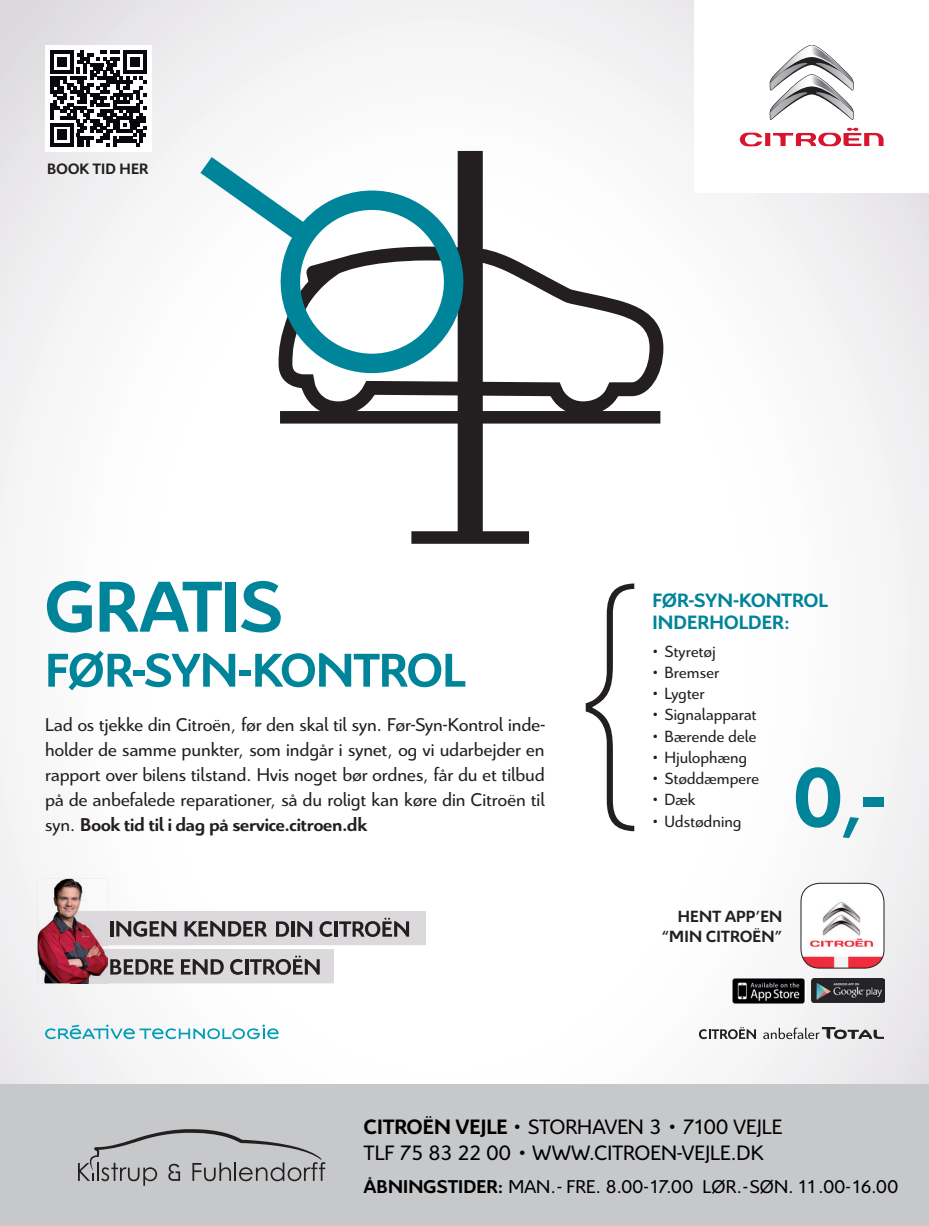
<style>
.page{position:relative;width:929px;height:1226px;background:#fff}
.page>*{position:absolute;margin:0;border:0;box-sizing:border-box;transform-origin:0 0}
.t1{font:700 91px "Citroen";color:#00849a}
.t2{font:700 77.75px "Citroen";letter-spacing:-.01em;color:#00849a}
.t3{font:700 51.25px "Citroen";letter-spacing:-.01em;color:#00849a}
.t4{font:22.5px/26.2px "Citroen";letter-spacing:.005em;color:#000001}
.t5{font:700 20.75px/22.8px "Citroen";letter-spacing:.005em;color:#00849a}
.t6{font:20px/25px "Citroen";letter-spacing:.005em;color:#231f20;text-align:justify}
.t7{font:20px "Citroen";letter-spacing:.01em;color:#000001}
.t8{font:17.5px "Citroen";letter-spacing:.01em;color:#231f20}
.t9{font:700 17.5px/20px "Citroen";letter-spacing:.01em;color:#231f20;text-align:right}
.t10{font:700 16.25px "Citroen";letter-spacing:.015em;color:#231f20}
.s1{font-weight:700}
</style>
<div class="page">
<img style="left:591px;top:0;width:337px;height:1084px">
<img style="left:0;top:612px;width:592px;height:472px">
<div style="left:61px;top:911px;width:364px;height:34px;background:#dbd9dc"></div>
<div style="left:70px;top:949px;width:263px;height:34px;background:#dbd9dc"></div>
<hr style="left:110px;top:921px;width:3px;height:15px;background:#231f20">
<svg style="left:116px;top:921px;width:60px;height:16px"></svg>
<svg style="left:184px;top:921px;width:83px;height:15px"></svg>
<svg style="left:276px;top:921px;width:13px;height:16px"></svg>
<hr style="left:291px;top:921px;width:3px;height:16px;background:#231f20">
<svg style="left:297px;top:921px;width:15px;height:16px"></svg>
<svg style="left:319px;top:921px;width:13px;height:16px"></svg>
<hr style="left:334px;top:921px;width:4px;height:16px;background:#231f20">
<svg style="left:339px;top:918px;width:70px;height:19px"></svg>
<svg style="left:110px;top:959px;width:64px;height:16px"></svg>
<svg style="left:181px;top:959px;width:43px;height:16px"></svg>
<svg style="left:230px;top:959px;width:13px;height:16px"></svg>
<hr style="left:245px;top:959px;width:3px;height:16px;background:#231f20">
<svg style="left:250px;top:956px;width:69px;height:19px"></svg>
<img style="left:37px;top:879px;width:70px;height:104px">
<img style="left:61px;top:911px;width:46px;height:34px">
<img style="left:70px;top:949px;width:37px;height:34px">
<img style="left:800px;top:883px;width:83px;height:85px">
<div style="left:800px;top:883px;width:84px;height:85px;border:1px solid #231f20;border-radius:19px"></div>
<img style="left:811px;top:979px;width:73px;height:23px">
<img style="left:731px;top:978px;width:74px;height:26px">
<div style="left:694px;top:0;width:234px;height:192px;background:#fff"></div>
<svg style="left:739px;top:128px;width:144px;height:18px"></svg>
<svg style="left:769px;top:45px;width:84px;height:75px"></svg>
<svg style="left:45px;top:1025px;width:233px;height:14px"></svg>
<svg style="left:585px;top:583px;width:49px;height:248px"></svg>
<svg style="left:280px;top:151px;width:380px;height:393px"></svg>
<svg style="left:200px;top:157px;width:266px;height:216px"></svg>
<svg style="left:698px;top:1027px;width:57px;height:12px"></svg>
<svg style="left:763px;top:1027px;width:120px;height:12px"></svg>
<svg style="left:50px;top:50px;width:96px;height:96px"></svg>
<div style="left:0;top:1084px;width:928px;height:142px;background:#c7c8ca"></div>
<svg style="left:78px;top:1129px;width:247px;height:57px"></svg>
<p class="t10" style="left:47px;top:159px;width:103px">BOOK TID HER</p>
<h2 class="t2" style="left:45px;top:561px;width:239px">GRATIS</h2>
<h3 class="t3" style="left:45px;top:640px;width:421px">FØR-SYN-KONTROL</h3>
<p class="t6" style="left:45px;top:712px;width:501px">Lad os tjekke din Citroën, før den skal til syn. Før-Syn-Kontrol inde&shy;holder de samme punkter, som indgår i synet, og vi udarbejder en rapport over bilens tilstand. Hvis noget bør ordnes, får du et tilbud på de anbefalede reparationer, så du roligt kan køre din Citroën til syn. <span class="s1">Book tid til i dag på service.citroen.dk</span></p>
<p class="t5" style="left:652px;top:588px;width:177px">FØR-SYN-KONTROL<br>INDERHOLDER:</p>
<p class="t8" style="left:650px;top:641px;width:66px">• Styretøj</p>
<p class="t8" style="left:650px;top:662px;width:70px">• Bremser</p>
<p class="t8" style="left:650px;top:683px;width:55px">• Lygter</p>
<p class="t8" style="left:650px;top:705px;width:107px">• Signalapparat</p>
<p class="t8" style="left:650px;top:726px;width:107px">• Bærende dele</p>
<p class="t8" style="left:650px;top:747px;width:98px">• Hjulophæng</p>
<p class="t8" style="left:650px;top:768px;width:110px">• Støddæmpere</p>
<p class="t8" style="left:650px;top:790px;width:46px">• Dæk</p>
<p class="t8" style="left:650px;top:811px;width:92px">• Udstødning</p>
<h1 class="t1" style="left:793px;top:743px;width:92px">0,-</h1>
<p class="t9" style="left:661px;top:907px;width:123px">HENT APP’EN “MIN CITROËN”</p>
<p class="t4" style="left:364px;top:1113px;width:420px"><span class="s1">CITROËN VEJLE</span> • STORHAVEN 3 • 7100 VEJLE<br>TLF 75 83 22 00 • WWW.CITROEN-VEJLE.DK</p>
<p class="t7" style="left:364px;top:1175px;width:535px"><span class="s1">ÅBNINGSTIDER:</span> MAN.- FRE. 8.00-17.00 LØR.-SØN. 11.00-16.00</p>
</div>
